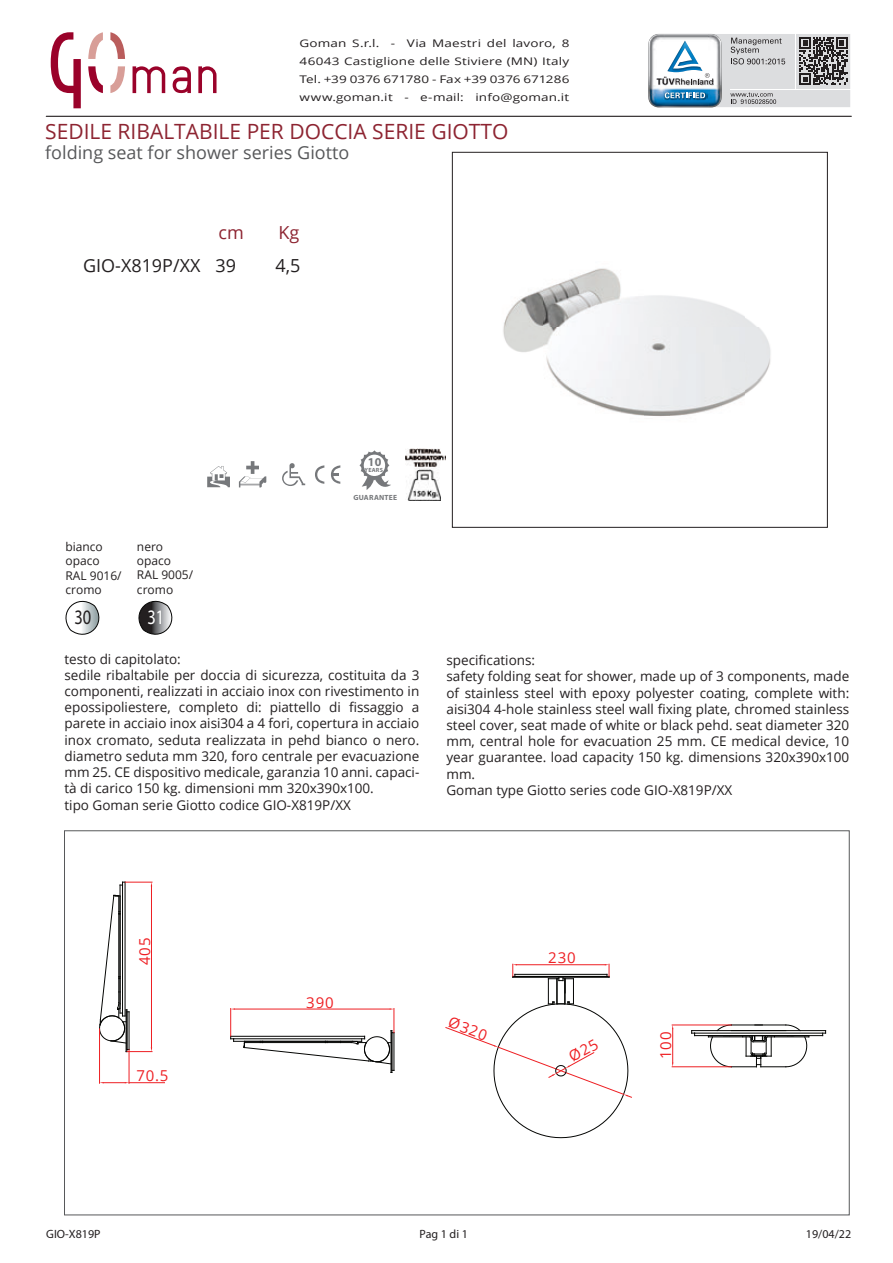
<style>
.page{position:relative;width:893px;height:1263px;background:#fff}
.page>*{position:absolute;margin:0;border:0;box-sizing:border-box;transform-origin:0 0}
.t1{font:21px "Open Sans";color:#8d2431}
.t2{font:20.7px "Myriad Pro";color:#231f20;scale:.8 1}
.t3{font:20.7px "Myriad Pro";color:#fff;scale:.8 1}
.t4{font:18px "Open Sans";color:#57585a}
.t5{font:18px "Open Sans";color:#231f20}
.t6{font:18px "Open Sans";color:#8d2431}
.t7{font:15px "Open Sans";letter-spacing:.055em;color:#ee1f23}
.t8{font:13.5px/16.2px "Open Sans";color:#231f20}
.t9{font:12px/14.4px "Open Sans";color:#231f20}
.t10{font:12px "Myriad Pro";color:#231f20}
.t11{font:700 12px "Myriad Pro";color:#76787b}
.t12{font:10.5px/18px "Open Sans";letter-spacing:.01em;color:#231f20;text-align:justify;scale:1.29 1}
.t13{font:700 7.5px "Myriad Pro";letter-spacing:.025em;color:#76787b}
.t14{font:700 6px "Myriad Pro";letter-spacing:.04em;color:#76787b}
</style>
<div class="page">
<hr style="left:46px;top:116px;width:805px;height:1px;background:#231f20">
<svg style="left:648px;top:33px;width:202px;height:75px"></svg>
<svg style="left:88px;top:66px;width:15px;height:27px"></svg>
<svg style="left:198px;top:66px;width:19px;height:27px"></svg>
<svg style="left:133px;top:66px;width:32px;height:27px"></svg>
<svg style="left:173px;top:66px;width:18px;height:27px"></svg>
<svg style="left:88px;top:32px;width:15px;height:27px"></svg>
<svg style="left:110px;top:32px;width:15px;height:27px"></svg>
<svg style="left:110px;top:66px;width:15px;height:27px"></svg>
<svg style="left:51px;top:32px;width:30px;height:76px"></svg>
<img style="left:451px;top:151px;width:377px;height:377px">
<svg style="left:315px;top:465px;width:9px;height:19px"></svg>
<svg style="left:331px;top:465px;width:9px;height:19px"></svg>
<svg style="left:282px;top:463px;width:23px;height:23px"></svg>
<svg style="left:207px;top:466px;width:23px;height:21px"></svg>
<svg style="left:239px;top:461px;width:27px;height:26px"></svg>
<div style="left:452px;top:152px;width:376px;height:375px;border:1px solid #231f20"></div>
<svg style="left:359px;top:450px;width:32px;height:40px"></svg>
<svg style="left:65px;top:600px;width:35px;height:35px"></svg>
<svg style="left:138px;top:600px;width:35px;height:35px"></svg>
<img style="left:405px;top:449px;width:41px;height:52px">
<hr style="left:692px;top:1030px;width:134px;height:1px;background:#040503">
<hr style="left:695px;top:1035px;width:128px;height:1px;background:#040503">
<hr style="left:695px;top:1033px;width:131px;height:1px;background:#040503">
<svg style="left:691px;top:1030px;width:4px;height:5px"></svg>
<hr style="left:231px;top:1036px;width:134px;height:1px;background:#040503">
<hr style="left:234px;top:1041px;width:128px;height:1px;background:#040503">
<hr style="left:234px;top:1038px;width:131px;height:1px;background:#040503">
<hr style="left:394px;top:1033px;width:1px;height:37px;background:#040503">
<hr style="left:392px;top:1031px;width:1px;height:41px;background:#040503">
<hr style="left:391px;top:1031px;width:1px;height:41px;background:#040503">
<hr style="left:125px;top:882px;width:1px;height:134px;background:#040503">
<hr style="left:120px;top:885px;width:1px;height:128px;background:#040503">
<hr style="left:122px;top:885px;width:1px;height:131px;background:#040503">
<hr style="left:235px;top:1009px;width:155px;height:1px;background:#ee1f23">
<svg style="left:230px;top:1008px;width:5px;height:33px"></svg>
<hr style="left:672px;top:1025px;width:59px;height:1px;background:#ee1f23">
<hr style="left:672px;top:1066px;width:59px;height:1px;background:#ee1f23">
<hr style="left:672px;top:1029px;width:1px;height:33px;background:#ee1f23">
<hr style="left:99px;top:1029px;width:1px;height:54px;background:#ee1f23">
<hr style="left:129px;top:1050px;width:1px;height:33px;background:#ee1f23">
<hr style="left:129px;top:1082px;width:35px;height:1px;background:#ee1f23">
<svg style="left:100px;top:1082px;width:29px;height:1px"></svg>
<hr style="left:151px;top:886px;width:1px;height:161px;background:#ee1f23">
<svg style="left:120px;top:882px;width:32px;height:4px"></svg>
<svg style="left:99px;top:895px;width:53px;height:157px"></svg>
<svg style="left:244px;top:1008px;width:151px;height:56px"></svg>
<svg style="left:708px;top:1024px;width:102px;height:43px"></svg>
<svg style="left:445px;top:964px;width:187px;height:174px"></svg>
<p class="t12" style="left:299px;top:34px;width:211px">Goman S.r.l. - Via Maestri del lavoro, 8<br>46043 Castiglione delle Stiviere (MN) Italy Tel. +39 0376 671780 - Fax +39 0376 671286 www.goman.it - e-mail: info@goman.it</p>
<h1 class="t1" style="left:45px;top:117px;width:465px">SEDILE RIBALTABILE PER DOCCIA SERIE GIOTTO</h1>
<h3 class="t4" style="left:45px;top:140px;width:306px">folding seat for shower series Giotto</h3>
<h3 class="t5" style="left:83px;top:253px;width:119px">GIO-X819P/XX</h3>
<h3 class="t6" style="left:218px;top:221px;width:27px">cm</h3>
<h3 class="t5" style="left:215px;top:253px;width:22px">39</h3>
<h3 class="t6" style="left:278px;top:221px;width:22px">Kg</h3>
<h3 class="t5" style="left:275px;top:253px;width:27px">4,5</h3>
<p class="t9" style="left:65px;top:539px;width:58px">bianco opaco<br>RAL 9016/ cromo</p>
<h2 class="t2" style="left:75px;top:605px;width:23px">30</h2>
<h2 class="t3" style="left:148px;top:605px;width:23px">31</h2>
<p class="t9" style="left:137px;top:539px;width:58px">nero opaco<br>RAL 9005/ cromo</p>
<p class="t11" style="left:368px;top:454px;width:15px">10</p>
<p class="t14" style="left:365px;top:466px;width:20px">YEARS</p>
<p class="t13" style="left:354px;top:493px;width:45px">GUARANTEE</p>
<p class="t8" style="left:64px;top:650px;width:356px">testo di capitolato:<br>sedile ribaltabile per doccia di sicurezza, costituita da 3 componenti, realizzati in acciaio inox con rivestimento in epossipoliestere, completo di: piattello di fissaggio a parete in acciaio inox aisi304 a 4 fori, copertura in acciaio inox cromato, seduta realizzata in pehd bianco o nero. diametro seduta mm 320, foro centrale per evacuazione mm 25. CE dispositivo medicale, garanzia 10 anni. capaci&shy;tà di carico 150 kg. dimensioni mm 320x390x100.<br>tipo Goman serie Giotto codice GIO-X819P/XX</p>
<p class="t8" style="left:446px;top:652px;width:404px">specifications:<br>safety folding seat for shower, made up of 3 components, made of stainless steel with epoxy polyester coating, complete with: aisi304 4-hole stainless steel wall fixing plate, chromed stainless steel cover, seat made of white or black pehd. seat diameter 320 mm, central hole for evacuation 25 mm. CE medical device, 10 year guarantee. load capacity 150 kg. dimensions 320x390x100 mm.<br>Goman type Giotto series code GIO-X819P/XX</p>
<p class="t7" style="left:134px;top:965px;width:29px;rotate:-90deg">405</p>
<p class="t7" style="left:136px;top:1065px;width:33px">70.5</p>
<p class="t7" style="left:306px;top:992px;width:29px">390</p>
<p class="t7" style="left:453px;top:1011px;width:42px;rotate:21deg">Ø320</p>
<p class="t7" style="left:548px;top:948px;width:29px">230</p>
<p class="t7" style="left:656px;top:1059px;width:29px;rotate:-90deg">100</p>
<p class="t10" style="left:46px;top:1227px;width:56px">GIO-X819P</p>
<p class="t10" style="left:419px;top:1227px;width:50px">Pag 1 di 1</p>
<p class="t10" style="left:806px;top:1227px;width:47px">19/04/22</p>
</div>
